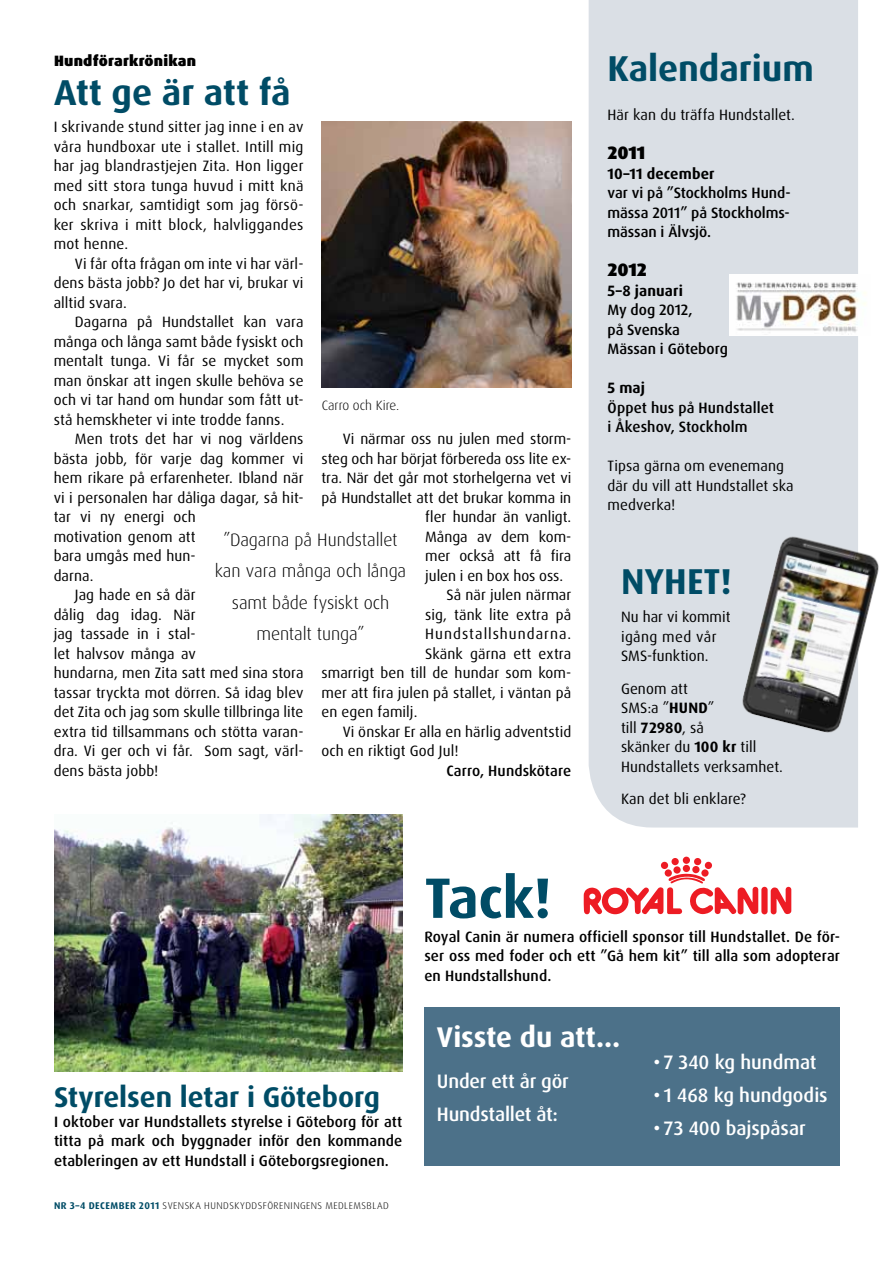
<style>
.page{position:relative;width:893px;height:1263px;background:#fff}
.page>*{position:absolute;margin:0;border:0;box-sizing:border-box;transform-origin:0 0}
.t1{font:700 57px "Dax Pro";color:#004c66}
.t2{font:700 36px "Dax Pro";color:#004c66}
.t3{font:700 28.5px "Dax Pro";color:#004c66}
.t4{font:700 28.5px "Dax Pro";letter-spacing:-.005em;color:#fff}
.t5{font:500 19.5px/33px "Dax Pro";letter-spacing:-.005em;color:#fff}
.t6{font:300 18px/31.5px "Dax Pro";letter-spacing:-.005em;color:#000;text-align:center}
.t7{font:900 18px "Dax Pro";letter-spacing:-.005em;color:#000}
.t8{font:15px/19.5px "Dax Pro";letter-spacing:.005em;color:#000;text-align:justify}
.t9{font:500 15px/19.5px "Dax Pro";letter-spacing:.005em;color:#000;text-align:justify}
.t10{font:700 15px "Dax Pro";letter-spacing:.01em;color:#000}
.t11{font:15px "Dax Pro";letter-spacing:.065em;color:#000}
.t12{font:900 15px "Dax Pro";letter-spacing:.015em;color:#000}
.t13{font:300 13.5px "Dax Pro";color:#000}
.t14{font:300 9.75px "Dax Pro";letter-spacing:.05em;color:#000}
.s1{font-weight:700}
.s2{font-weight:700;color:#004c66}
</style>
<div class="page">
<div style="left:589px;top:0;width:269px;height:827px;background:#dadfe5"></div>
<img style="left:322px;top:122px;width:249px;height:265px">
<div style="left:661px;top:862px;width:7px;height:7px;background:#ed1c24;border-radius:50%"></div>
<div style="left:665px;top:869px;width:7px;height:8px;background:#ed1c24;border-radius:50%"></div>
<div style="left:673px;top:866px;width:8px;height:7px;background:#ed1c24;border-radius:50%"></div>
<div style="left:671px;top:858px;width:8px;height:7px;background:#ed1c24;border-radius:50%"></div>
<div style="left:683px;top:865px;width:7px;height:7px;background:#ed1c24;border-radius:50%"></div>
<div style="left:683px;top:857px;width:7px;height:7px;background:#ed1c24;border-radius:50%"></div>
<div style="left:692px;top:866px;width:7px;height:7px;background:#ed1c24;border-radius:50%"></div>
<div style="left:694px;top:858px;width:7px;height:7px;background:#ed1c24;border-radius:50%"></div>
<div style="left:701px;top:869px;width:8px;height:8px;background:#ed1c24;border-radius:50%"></div>
<div style="left:705px;top:862px;width:7px;height:7px;background:#ed1c24;border-radius:50%"></div>
<svg style="left:771px;top:887px;width:20px;height:27px"></svg>
<svg style="left:584px;top:874px;width:174px;height:41px"></svg>
<div style="left:761px;top:887px;width:7px;height:27px;background:#ed1c24;border-radius:3px"></div>
<img style="left:729px;top:275px;width:137px;height:60px">
<img style="left:734px;top:529px;width:145px;height:214px">
<img style="left:54px;top:815px;width:348px;height:256px">
<div style="left:424px;top:1007px;width:416px;height:159px;background:#4c7189"></div>
<p class="t12" style="left:54px;top:51px;width:144px">Hundförarkrönikan</p>
<h2 class="t2" style="left:54px;top:69px;width:238px">Att ge är att få</h2>
<p class="t8" style="left:54px;top:117px;width:251px">I skrivande stund sitter jag inne i en av våra hundboxar ute i stallet. Intill mig har jag blandrastjejen Zita. Hon ligger med sitt stora tunga huvud i mitt knä och snarkar, samtidigt som jag försö&shy;ker skriva i mitt block, halvliggandes mot henne.</p>
<p class="t8" style="left:54px;top:254px;width:251px;text-indent:21px">Vi får ofta frågan om inte vi har värl&shy;dens bästa jobb? Jo det har vi, brukar vi alltid svara.</p>
<p class="t8" style="left:54px;top:312px;width:251px;text-indent:21px">Dagarna på Hundstallet kan vara många och långa samt både fysiskt och mentalt tunga. Vi får se mycket som man önskar att ingen skulle behöva se och vi tar hand om hundar som fått ut&shy;stå hemskheter vi inte trodde fanns.</p>
<p class="t8" style="left:75px;top:429px;width:230px">Men trots det har vi nog världens</p>
<p class="t8" style="left:54px;top:449px;width:251px">bästa jobb, för varje dag kommer vi</p>
<p class="t8" style="left:54px;top:468px;width:251px">hem rikare på erfarenheter. Ibland när</p>
<p class="t8" style="left:54px;top:488px;width:251px">vi i personalen har dåliga dagar, så hit-</p>
<p class="t8" style="left:54px;top:507px;width:144px">tar vi ny energi och</p>
<p class="t8" style="left:54px;top:527px;width:144px">motivation genom att</p>
<p class="t8" style="left:54px;top:546px;width:144px">bara umgås med hun-</p>
<p class="t8" style="left:54px;top:566px;width:41px">darna.</p>
<p class="t8" style="left:75px;top:585px;width:122px">Jag hade en så där</p>
<p class="t8" style="left:54px;top:605px;width:144px">dålig dag idag. När</p>
<p class="t8" style="left:54px;top:624px;width:144px">jag tassade in i stal-</p>
<p class="t8" style="left:54px;top:644px;width:144px">let halvsov många av</p>
<p class="t8" style="left:54px;top:663px;width:251px">hundarna, men Zita satt med sina stora</p>
<p class="t8" style="left:54px;top:683px;width:251px">tassar tryckta mot dörren. Så idag blev</p>
<p class="t8" style="left:54px;top:702px;width:251px">det Zita och jag som skulle tillbringa lite</p>
<p class="t8" style="left:54px;top:722px;width:251px">extra tid tillsammans och stötta varan-</p>
<p class="t8" style="left:54px;top:741px;width:251px">dra. Vi ger och vi får. Som sagt, värl-</p>
<p class="t8" style="left:54px;top:761px;width:106px">dens bästa jobb!</p>
<p class="t13" style="left:322px;top:397px;width:79px">Carro och Kire.</p>
<p class="t8" style="left:343px;top:429px;width:230px">Vi närmar oss nu julen med storm-</p>
<p class="t8" style="left:321px;top:449px;width:251px">steg och har börjat förbereda oss lite ex-</p>
<p class="t8" style="left:321px;top:468px;width:251px">tra. När det går mot storhelgerna vet vi</p>
<p class="t8" style="left:321px;top:488px;width:251px">på Hundstallet att det brukar komma in</p>
<p class="t8" style="left:425px;top:507px;width:148px">fler hundar än vanligt.</p>
<p class="t8" style="left:425px;top:527px;width:148px">Många av dem kom-</p>
<p class="t8" style="left:425px;top:546px;width:148px">mer också att få fira</p>
<p class="t8" style="left:425px;top:566px;width:139px">julen i en box hos oss.</p>
<p class="t8" style="left:447px;top:585px;width:126px">Så när julen närmar</p>
<p class="t8" style="left:425px;top:605px;width:148px">sig, tänk lite extra på</p>
<p class="t11" style="left:425px;top:624px;width:148px">Hundstallshundarna.</p>
<p class="t8" style="left:425px;top:644px;width:148px">Skänk gärna ett extra</p>
<p class="t8" style="left:321px;top:663px;width:251px">smarrigt ben till de hundar som kom-</p>
<p class="t8" style="left:321px;top:683px;width:251px">mer att fira julen på stallet, i väntan på</p>
<p class="t8" style="left:321px;top:702px;width:97px">en egen familj.</p>
<p class="t8" style="left:343px;top:722px;width:230px">Vi önskar Er alla en härlig adventstid</p>
<p class="t8" style="left:321px;top:741px;width:139px">och en riktigt God Jul!</p>
<p class="t9" style="left:446px;top:761px;width:126px">Carro, Hundskötare</p>
<p class="t6" style="left:215px;top:524px;width:193px">”Dagarna på Hundstallet kan vara många och långa samt både fysiskt och mentalt tunga”</p>
<h2 class="t2" style="left:608px;top:46px;width:208px">Kalendarium</h2>
<p class="t8" style="left:608px;top:105px;width:189px">Här kan du träffa Hundstallet.</p>
<p class="t7" style="left:608px;top:141px;width:39px">2011</p>
<p class="t10" style="left:608px;top:164px;width:109px">10–11 december</p>
<p class="t9" style="left:608px;top:183px;width:185px">var vi på ”Stockholms Hund&shy;mässa 2011” på Stockholms&shy;mässan i Älvsjö.</p>
<p class="t7" style="left:608px;top:258px;width:41px">2012</p>
<p class="t10" style="left:608px;top:281px;width:77px">5–8 januari</p>
<p class="t9" style="left:608px;top:300px;width:122px;text-align:left">My dog 2012,<br>på Svenska<br>Mässan i Göteborg</p>
<p class="t10" style="left:608px;top:378px;width:39px">5 maj</p>
<p class="t9" style="left:608px;top:398px;width:168px">Öppet hus på Hundstallet i Åkeshov, Stockholm</p>
<p class="t8" style="left:608px;top:456px;width:187px;text-align:left">Tipsa gärna om evenemang där du vill att Hundstallet ska medverka!</p>
<h2 class="t2" style="left:621px;top:558px;width:112px">NYHET!</h2>
<p class="t8" style="left:621px;top:607px;width:111px;text-align:left">Nu har vi kommit igång med vår<br>SMS-funktion.</p>
<p class="t8" style="left:621px;top:679px;width:164px;text-align:left">Genom att<br>SMS:a ”<span class="s1">HUND</span>”<br>till <span class="s1">72980</span>, så<br>skänker du <span class="s1">100 kr</span> till<br>Hundstallets verksamhet.</p>
<p class="t8" style="left:621px;top:789px;width:126px">Kan det bli enklare?</p>
<h3 class="t3" style="left:54px;top:1079px;width:328px">Styrelsen letar i Göteborg</h3>
<p class="t9" style="left:54px;top:1112px;width:350px">I oktober var Hundstallets styrelse i Göteborg för att titta på mark och byggnader inför den kommande etableringen av ett Hundstall i Göteborgsregionen.</p>
<p class="t14" style="left:54px;top:1199px;width:336px"><span class="s2">NR 3–4 DECEMBER 2011</span> SVENSKA HUNDSKYDDSFÖRENINGENS MEDLEMSBLAD</p>
<h1 class="t1" style="left:424px;top:861px;width:129px">Tack!</h1>
<p class="t9" style="left:424px;top:927px;width:417px">Royal Canin är numera officiell sponsor till Hundstallet. De för&shy;ser oss med foder och ett ”Gå hem kit” till alla som adopterar en Hundstallshund.</p>
<h3 class="t4" style="left:437px;top:1018px;width:185px">Visste du att…</h3>
<h3 class="t5" style="left:437px;top:1065px;width:133px">Under ett år gör<br>Hundstallet åt:</h3>
<h3 class="t5" style="left:653px;top:1046px;width:165px">• 7 340 kg hundmat</h3>
<h3 class="t5" style="left:653px;top:1079px;width:176px">• 1 468 kg hundgodis</h3>
<h3 class="t5" style="left:653px;top:1112px;width:154px">• 73 400 bajspåsar</h3>
</div>
